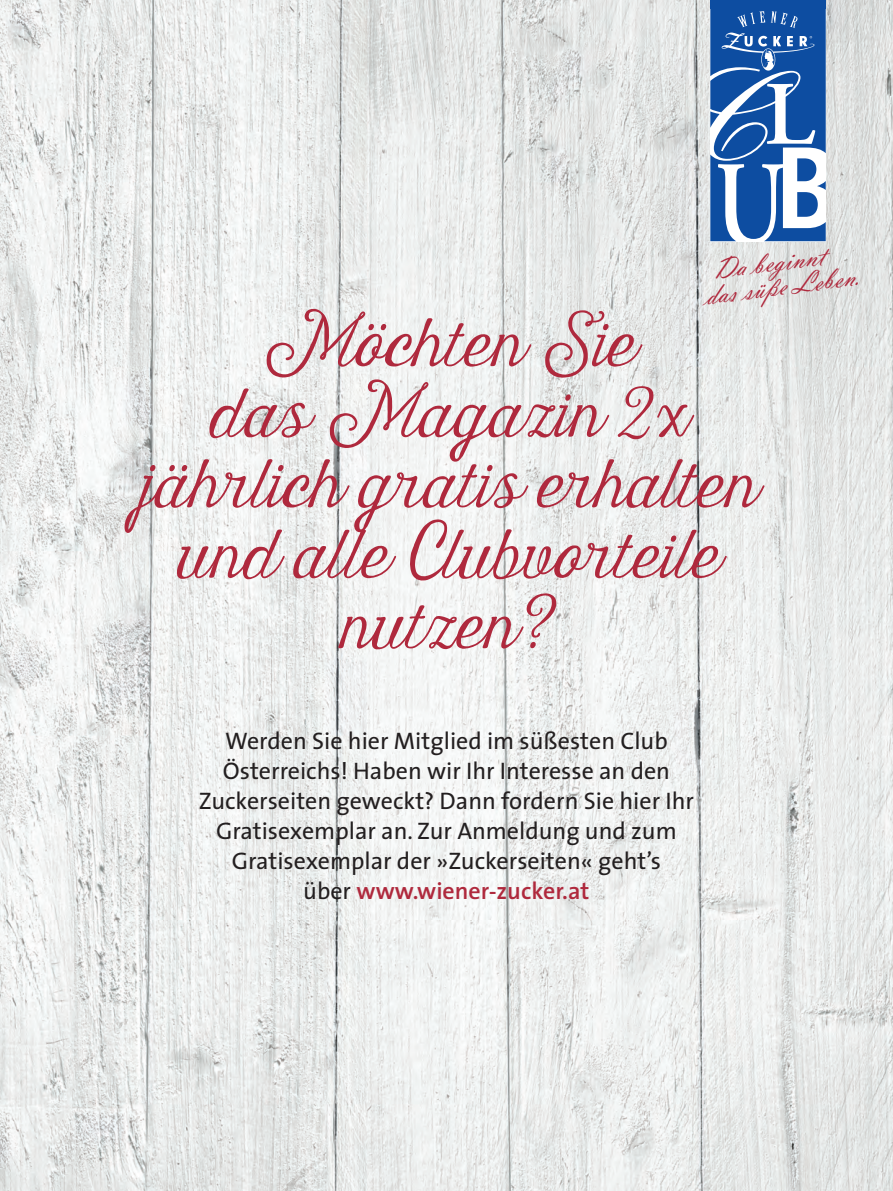
<style>
.page{position:relative;width:893px;height:1191px;background:#fff}
.page>*{position:absolute;margin:0;border:0;box-sizing:border-box;transform-origin:0 0}
.t1{font:60px/70.5px "Harman Script";color:#af293d;text-align:center}
.t2{font:31.8px/24.3px "Avantage";color:#af293d}
.t3{font:24px/30px "The Sans";color:#231f20;text-align:center}
.s1{font-weight:600;color:#af293d}
</style>
<div class="page">
<img style="left:0;top:0;width:893px;height:1191px">
<svg style="left:710px;top:9px;width:115px;height:232px"></svg>
<div style="left:710px;top:0;width:115px;height:9px;background:#0d4da1"></div>
<h2 class="t2" style="left:700px;top:260px;width:158px;text-indent:11px;rotate:-8deg">Da beginnt das süße Leben.</h2>
<h1 class="t1" style="left:138px;top:310px;width:619px">Möchten Sie<br>das Magazin 2x jährlich gratis erhalten und alle Clubvorteile nutzen?</h1>
<p class="t3" style="left:199px;top:725px;width:497px">Werden Sie hier Mitglied im süßesten Club Österreichs! Haben wir Ihr Interesse an den Zuckerseiten geweckt? Dann fordern Sie hier Ihr Gratisexemplar an. Zur Anmeldung und zum Gratisexemplar der »Zuckerseiten« geht’s<br>über <span class="s1">www.wiener-zucker.at</span></p>
</div>
